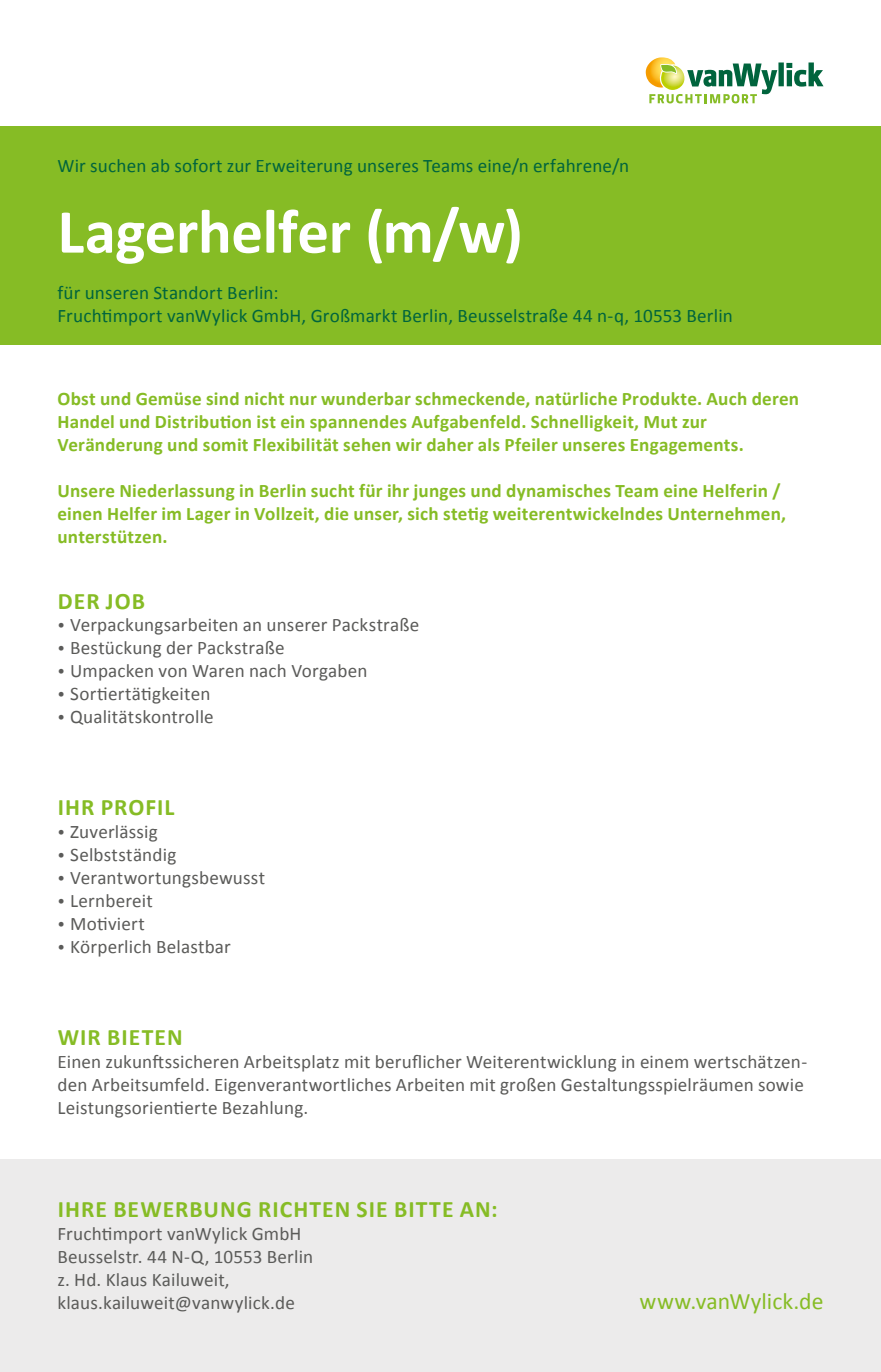
<style>
.page{position:relative;width:881px;height:1372px;background:#fff}
.page>*{position:absolute;margin:0;border:0;box-sizing:border-box;transform-origin:0 0}
.t1{font:700 63px "Calibri";letter-spacing:-.005em;color:#fff}
.t2{font:700 23.62px "Calibri";letter-spacing:.045em;color:#86bc25}
.t3{font:23.62px "Calibri";letter-spacing:.005em;color:#86bc25}
.t4{font:19.12px/22.9px "Calibri";letter-spacing:.01em;color:#5b5b59}
.t5{font:700 19.12px/22.9px "Calibri";letter-spacing:.01em;color:#86bc25}
.t6{font:19.12px/22.9px "Calibri";letter-spacing:.01em;color:#00643d}
.s1{font-size:15.3px}
</style>
<div class="page">
<div style="left:0;top:126px;width:880px;height:218px;background:#86bc25"></div>
<div style="left:778px;top:62px;width:5px;height:24px;background:#00643d"></div>
<svg style="left:786px;top:62px;width:37px;height:25px"></svg>
<svg style="left:645px;top:57px;width:132px;height:46px"></svg>
<div style="left:0;top:1159px;width:880px;height:212px;background:#ecebeb"></div>
<p class="t6" style="left:57px;top:154px;width:573px">Wir suchen ab sofort zur Erweiterung unseres Teams eine/n erfahrene/n</p>
<h1 class="t1" style="left:57px;top:191px;width:467px">Lagerhelfer (m/w)</h1>
<p class="t6" style="left:57px;top:281px;width:676px">für unseren Standort Berlin:<br>Fruchtimport vanWylick GmbH, Großmarkt Berlin, Beusselstraße 44 n-q, 10553 Berlin</p>
<p class="t5" style="left:57px;top:387px;width:743px">Obst und Gemüse sind nicht nur wunderbar schmeckende, natürliche Produkte. Auch deren<br>Handel und Distribution ist ein spannendes Aufgabenfeld. Schnelligkeit, Mut zur<br>Veränderung und somit Flexibilität sehen wir daher als Pfeiler unseres Engagements.</p>
<p class="t5" style="left:57px;top:478px;width:729px">Unsere Niederlassung in Berlin sucht für ihr junges und dynamisches Team eine Helferin / einen Helfer im Lager in Vollzeit, die unser, sich stetig weiterentwickelndes Unternehmen, unterstützen.</p>
<p class="t2" style="left:58px;top:585px;width:89px">DER JOB</p>
<p class="t4" style="left:57px;top:613px;width:363px"><span class="s1">•</span> Verpackungsarbeiten an unserer Packstraße</p>
<p class="t4" style="left:57px;top:636px;width:228px"><span class="s1">•</span> Bestückung der Packstraße</p>
<p class="t4" style="left:57px;top:659px;width:311px"><span class="s1">•</span> Umpacken von Waren nach Vorgaben</p>
<p class="t4" style="left:57px;top:682px;width:154px"><span class="s1">•</span> Sortiertätigkeiten</p>
<p class="t4" style="left:57px;top:705px;width:158px"><span class="s1">•</span> Qualitätskontrolle</p>
<p class="t2" style="left:58px;top:792px;width:118px">IHR PROFIL</p>
<p class="t4" style="left:57px;top:820px;width:102px"><span class="s1">•</span> Zuverlässig</p>
<p class="t4" style="left:57px;top:843px;width:120px"><span class="s1">•</span> Selbstständig</p>
<p class="t4" style="left:57px;top:866px;width:209px"><span class="s1">•</span> Verantwortungsbewusst</p>
<p class="t4" style="left:57px;top:889px;width:97px"><span class="s1">•</span> Lernbereit</p>
<p class="t4" style="left:57px;top:912px;width:89px"><span class="s1">•</span> Motiviert</p>
<p class="t4" style="left:57px;top:935px;width:175px"><span class="s1">•</span> Körperlich Belastbar</p>
<p class="t2" style="left:58px;top:1021px;width:126px">WIR BIETEN</p>
<p class="t4" style="left:57px;top:1049px;width:751px">Einen zukunftssicheren Arbeitsplatz mit beruflicher Weiterentwicklung in einem wertschätzen&shy;den Arbeitsumfeld. Eigenverantwortliches Arbeiten mit großen Gestaltungsspielräumen sowie<br>Leistungsorientierte Bezahlung.</p>
<p class="t2" style="left:58px;top:1193px;width:441px">IHRE BEWERBUNG RICHTEN SIE BITTE AN:</p>
<p class="t4" style="left:57px;top:1222px;width:257px">Fruchtimport vanWylick GmbH<br>Beusselstr. 44 N-Q, 10553 Berlin z. Hd. Klaus Kailuweit, klaus.kailuweit@vanwylick.de</p>
<p class="t3" style="left:639px;top:1285px;width:185px">www.vanWylick.de</p>
</div>
